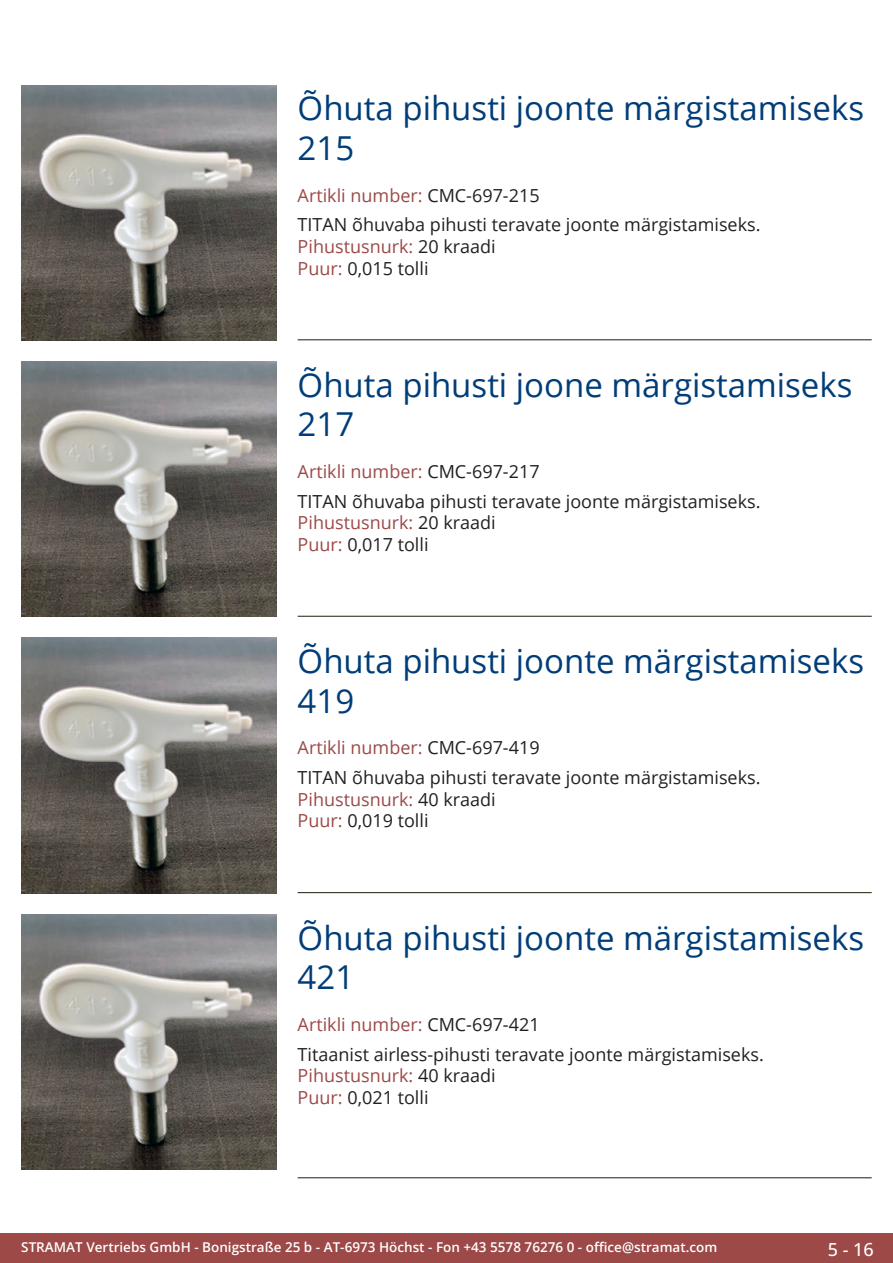
<style>
.page{position:relative;width:893px;height:1263px;background:#fff}
.page>*{position:absolute;margin:0;border:0;box-sizing:border-box;transform-origin:0 0}
.Produkttitel{font:33px/39.6px "Open Sans";color:#003d78}
.Beschreibung_Text{font:18px/21.6px "Open Sans";color:#231f20}
.TechDaten_Überschrif{font:18px "Open Sans";color:#9c4948}
.t1{font:500 18px "Open Sans";color:#fff}
.t2{font:600 13.5px "Open Sans";color:#fff}
.s1{color:#231f20}
.s2{color:#9c4948}
</style>
<div class="page">
<div style="left:0;top:1233px;width:893px;height:30px;background:#9c4948"></div>
<hr style="left:298px;top:340px;width:574px;height:1px;background:#201d08">
<hr style="left:298px;top:616px;width:574px;height:1px;background:#201d08">
<hr style="left:298px;top:892px;width:574px;height:1px;background:#201d08">
<hr style="left:298px;top:1177px;width:574px;height:1px;background:#201d08">
<img style="left:21px;top:85px;width:255px;height:255px">
<img style="left:21px;top:361px;width:255px;height:256px">
<img style="left:21px;top:638px;width:255px;height:255px">
<img style="left:21px;top:914px;width:255px;height:255px">
<p class="Produkttitel" style="left:298px;top:88px;width:568px">Õhuta pihusti joonte märgistamiseks<br>215</p>
<p class="TechDaten_Überschrif" style="left:298px;top:183px;width:243px">Artikli number: <span class="s1">CMC-697-215</span></p>
<p class="Beschreibung_Text" style="left:298px;top:214px;width:464px">TITAN õhuvaba pihusti teravate joonte märgistamiseks.<br><span class="s2">Pihustusnurk:</span> 20 kraadi<br><span class="s2">Puur:</span> 0,015 tolli</p>
<p class="Produkttitel" style="left:298px;top:364px;width:556px">Õhuta pihusti joone märgistamiseks<br>217</p>
<p class="TechDaten_Überschrif" style="left:298px;top:459px;width:243px">Artikli number: <span class="s1">CMC-697-217</span></p>
<p class="Beschreibung_Text" style="left:298px;top:490px;width:464px">TITAN õhuvaba pihusti teravate joonte märgistamiseks.<br><span class="s2">Pihustusnurk:</span> 20 kraadi<br><span class="s2">Puur:</span> 0,017 tolli</p>
<p class="Produkttitel" style="left:298px;top:640px;width:568px">Õhuta pihusti joonte märgistamiseks<br>419</p>
<p class="TechDaten_Überschrif" style="left:298px;top:735px;width:243px">Artikli number: <span class="s1">CMC-697-419</span></p>
<p class="Beschreibung_Text" style="left:298px;top:766px;width:464px">TITAN õhuvaba pihusti teravate joonte märgistamiseks.<br><span class="s2">Pihustusnurk:</span> 40 kraadi<br><span class="s2">Puur:</span> 0,019 tolli</p>
<p class="Produkttitel" style="left:298px;top:917px;width:568px">Õhuta pihusti joonte märgistamiseks<br>421</p>
<p class="TechDaten_Überschrif" style="left:298px;top:1012px;width:243px">Artikli number: <span class="s1">CMC-697-421</span></p>
<p class="Beschreibung_Text" style="left:298px;top:1043px;width:468px">Titaanist airless-pihusti teravate joonte märgistamiseks.<br><span class="s2">Pihustusnurk:</span> 40 kraadi<br><span class="s2">Puur:</span> 0,021 tolli</p>
<p class="t2" style="left:21px;top:1238px;width:698px">STRAMAT Vertriebs GmbH - Bonigstraße 25 b - AT-6973 Höchst - Fon +43 5578 76276 0 - office@stramat.com</p>
<p class="t1" style="left:828px;top:1237px;width:48px">5 - 16</p>
</div>
